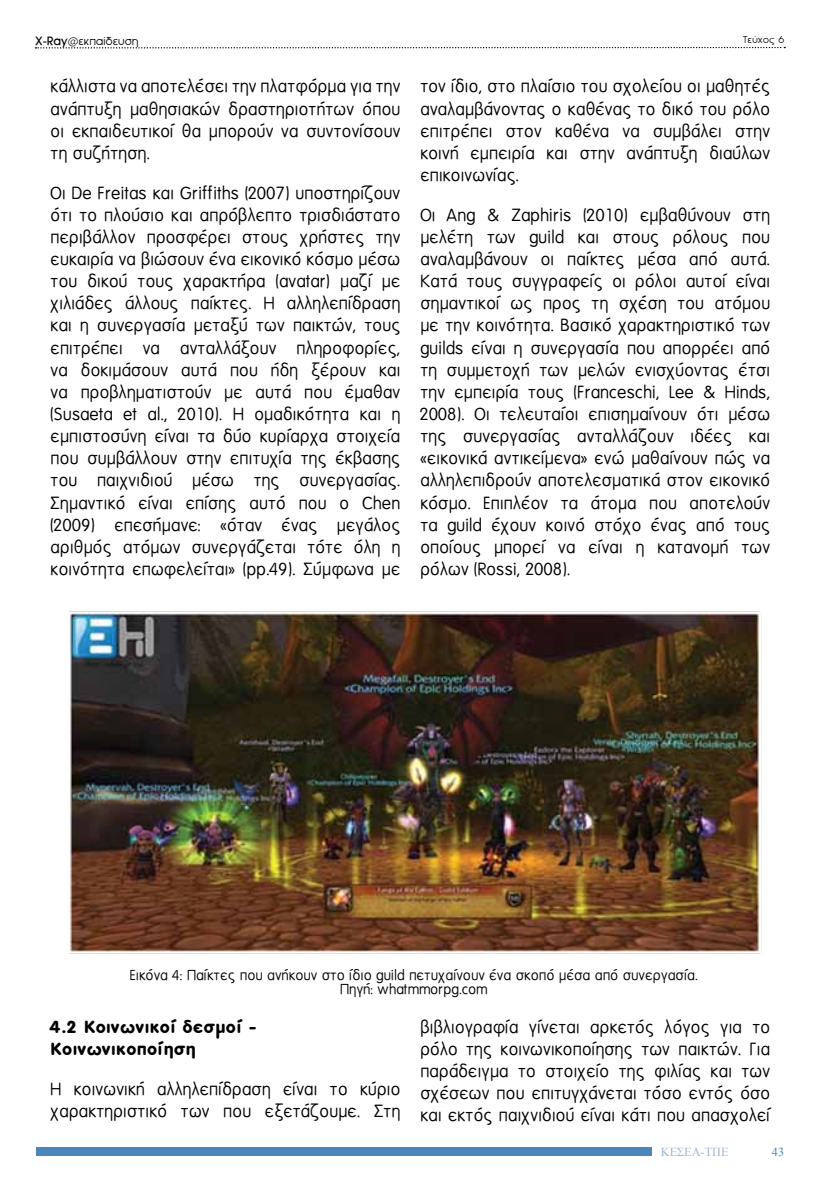
<style>
.page{position:relative;width:819px;height:1191px;background:#fff}
.page>*{position:absolute;margin:0;border:0;box-sizing:border-box;transform-origin:0 0}
.t1{font:19.25px/22.1px "UB Fashion";color:#000;text-align:justify}
.t2{font:19.25px/22.2px "UB Fashion Bold";color:#000}
.t3{font:15.75px/14px "UB Fashion";color:#000;text-align:center}
.t4{font:12.25px "UB Front";color:#000}
.t5{font:12.25px "Times New Roman";color:#9cb6d9}
.t6{font:12.25px "Times New Roman";color:#4a85bc}
.t7{font:10.5px "UB Front";color:#000}
.s1{font-family:"UB Front Bold"}
</style>
<div class="page">
<div style="left:36px;top:1147px;width:615px;height:9px;background:#4a85bc"></div>
<svg style="left:35px;top:47px;width:750px;height:2px"></svg>
<img style="left:69px;top:611px;width:693px;height:343px">
<p class="t4" style="left:35px;top:35px;width:105px"><span class="s1">X-Ray</span>@εκπαίδευση</p>
<p class="t7" style="left:742px;top:35px;width:43px">Τεύχος 6</p>
<p class="t1" style="left:50px;top:76px;width:351px">κάλλιστα να αποτελέσει την πλατφόρμα για την ανάπτυξη μαθησιακών δραστηριοτήτων όπου οι εκπαιδευτικοί θα μπορούν να συντονίσουν τη συζήτηση.</p>
<p class="t1" style="left:50px;top:182px;width:351px">Οι De Freitas και Griffiths (2007) υποστηρίζουν ότι το πλούσιο και απρόβλεπτο τρισδιάστατο περιβάλλον προσφέρει στους χρήστες την ευκαιρία να βιώσουν ένα εικονικό κόσμο μέσω του δικού τους χαρακτήρα (avatar) μαζί με χιλιάδες άλλους παίκτες. Η αλληλεπίδραση και η συνεργασία μεταξύ των παικτών, τους επιτρέπει να ανταλλάξουν πληροφορίες, να δοκιμάσουν αυτά που ήδη ξέρουν και να προβληματιστούν με αυτά που έμαθαν (Susaeta et al., 2010). Η ομαδικότητα και η εμπιστοσύνη είναι τα δύο κυρίαρχα στοιχεία που συμβάλλουν στην επιτυχία της έκβασης του παιχνιδιού μέσω της συνεργασίας.<br>Σημαντικό είναι επίσης αυτό που ο Chen (2009) επεσήμανε: «όταν ένας μεγάλος αριθμός ατόμων συνεργάζεται τότε όλη η κοινότητα επωφελείται» (pp.49). Σύμφωνα με</p>
<p class="t1" style="left:419px;top:76px;width:351px">τον ίδιο, στο πλαίσιο του σχολείου οι μαθητές αναλαμβάνοντας ο καθένας το δικό του ρόλο επιτρέπει στον καθένα να συμβάλει στην κοινή εμπειρία και στην ανάπτυξη διαύλων επικοινωνίας.</p>
<p class="t1" style="left:419px;top:204px;width:351px">Οι Ang &amp; Zaphiris (2010) εμβαθύνουν στη μελέτη των guild και στους ρόλους που αναλαμβάνουν οι παίκτες μέσα από αυτά.<br>Κατά τους συγγραφείς οι ρόλοι αυτοί είναι σημαντικοί ως προς τη σχέση του ατόμου με την κοινότητα. Βασικό χαρακτηριστικό των guilds είναι η συνεργασία που απορρέει από τη συμμετοχή των μελών ενισχύοντας έτσι την εμπειρία τους (Franceschi, Lee &amp; Hinds, 2008). Οι τελευταίοι επισημαίνουν ότι μέσω της συνεργασίας ανταλλάζουν ιδέες και «εικονικά αντικείμενα» ενώ μαθαίνουν πώς να αλληλεπιδρούν αποτελεσματικά στον εικονικό κόσμο. Επιπλέον τα άτομα που αποτελούν τα guild έχουν κοινό στόχο ένας από τους οποίους μπορεί να είναι η κατανομή των ρόλων (Rossi, 2008).</p>
<p class="t3" style="left:129px;top:968px;width:569px">Εικόνα 4: Παίκτες που ανήκουν στο ίδιο guild πετυχαίνουν ένα σκοπό μέσα από συνεργασία.<br>Πηγή: whatmmorpg.com</p>
<p class="t2" style="left:50px;top:1016px;width:208px">4.2 Κοινωνικοί δεσμοί -<br>Κοινωνικοποίηση</p>
<p class="t1" style="left:50px;top:1077px;width:351px">Η κοινωνική αλληλεπίδραση είναι το κύριο χαρακτηριστικό των που εξετάζουμε. Στη</p>
<p class="t1" style="left:419px;top:1016px;width:351px">βιβλιογραφία γίνεται αρκετός λόγος για το ρόλο της κοινωνικοποίησης των παικτών. Για παράδειγμα το στοιχείο της φιλίας και των σχέσεων που επιτυγχάνεται τόσο εντός όσο και εκτός παιχνιδιού είναι κάτι που απασχολεί</p>
<p class="t5" style="left:660px;top:1143px;width:69px">ΚΕΣΕΑ-ΤΠΕ</p>
<p class="t6" style="left:772px;top:1143px;width:14px">43</p>
</div>
